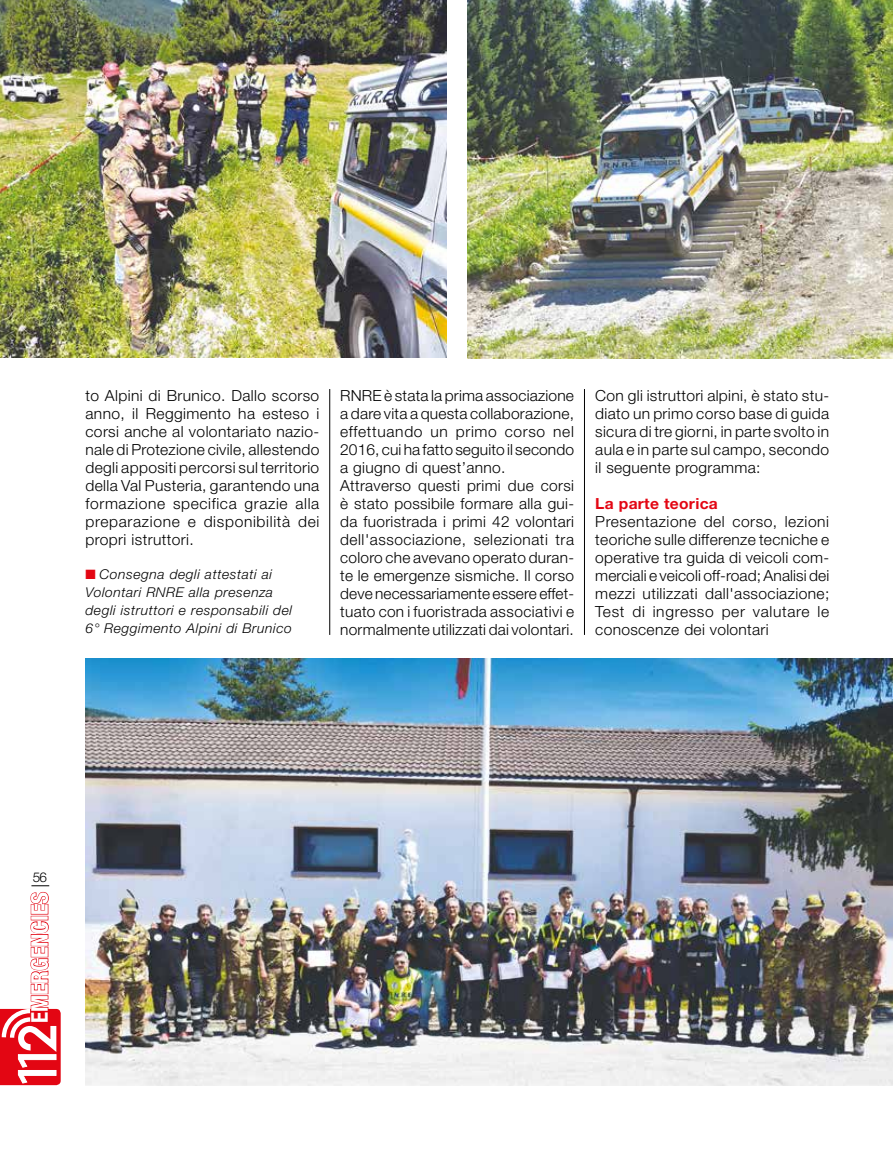
<style>
.page{position:relative;width:893px;height:1149px;background:#fff}
.page>*{position:absolute;margin:0;border:0;box-sizing:border-box;transform-origin:0 0}
.t1{font:700 condensed 23.1px "Helvetica Neue LT Std";color:#fff}
.t2{font:300 15.3px/18px "Helvetica Neue LT Std";letter-spacing:.02em;color:#000;text-align:justify}
.t3{font:700 15.3px "Helvetica Neue LT Std";letter-spacing:.02em;color:#e30613}
.t4{font:italic 300 13.5px/18px "Helvetica Neue LT Std";letter-spacing:.04em;color:#000}
.t5{font:300 13.5px "Helvetica Neue LT Std";color:#000}
.s1{color:#e30613}
</style>
<div class="page">
<svg style="left:0;top:920px;width:61px;height:164px"></svg>
<div style="left:31px;top:915px;width:17px;height:5px;border:1px solid #e30613"></div>
<svg style="left:30px;top:885px;width:19px;height:29px"></svg>
<hr style="left:584px;top:389px;width:1px;height:245px;background:#000">
<hr style="left:329px;top:389px;width:1px;height:245px;background:#000">
<img style="left:0;top:0;width:446px;height:357px">
<img style="left:468px;top:0;width:425px;height:358px">
<img style="left:85px;top:658px;width:808px;height:426px">
<p class="t2" style="left:85px;top:385px;width:235px">to Alpini di Brunico. Dallo scorso anno, il Reggimento ha esteso i corsi anche al volontariato nazio&shy;nale di Protezione civile, allestendo degli appositi percorsi sul territorio della Val Pusteria, garantendo una formazione specifica grazie alla preparazione e disponibilità dei propri istruttori.</p>
<p class="t2" style="left:595px;top:385px;width:235px">Con gli istruttori alpini, è stato stu&shy;diato un primo corso base di guida sicura di tre giorni, in parte svolto in aula e in parte sul campo, secondo il seguente programma:</p>
<p class="t2" style="left:340px;top:385px;width:235px;text-align:left">RNRE è stata la prima associazione a dare vita a questa collaborazione, effettuando un primo corso nel 2016, cui ha fatto seguito il secondo a giugno di quest’anno.<br>Attraverso questi primi due corsi è stato possibile formare alla gui&shy;da fuoristrada i primi 42 volontari dell'associazione, selezionati tra coloro che avevano operato duran&shy;te le emergenze sismiche. Il corso deve necessariamente essere effet&shy;tuato con i fuoristrada associativi e normalmente utilizzati dai volontari.</p>
<p class="t3" style="left:595px;top:493px;width:124px">La parte teorica</p>
<p class="t2" style="left:595px;top:511px;width:236px">Presentazione del corso, lezioni teoriche sulle differenze tecniche e operative tra guida di veicoli com&shy;merciali e veicoli off-road; Analisi dei mezzi utilizzati dall'associazione; Test di ingresso per valutare le conoscenze dei volontari</p>
<p class="t4" style="left:85px;top:565px;width:208px"><span class="s1">■</span> Consegna degli attestati ai<br>Volontari RNRE alla presenza degli istruttori e responsabili del<br>6° Reggimento Alpini di Brunico</p>
<p class="t5" style="left:33px;top:868px;width:16px">56</p>
<h1 class="t1" style="left:26px;top:1022px;width:132px;rotate:-90deg">EMERGENCIES</h1>
</div>
